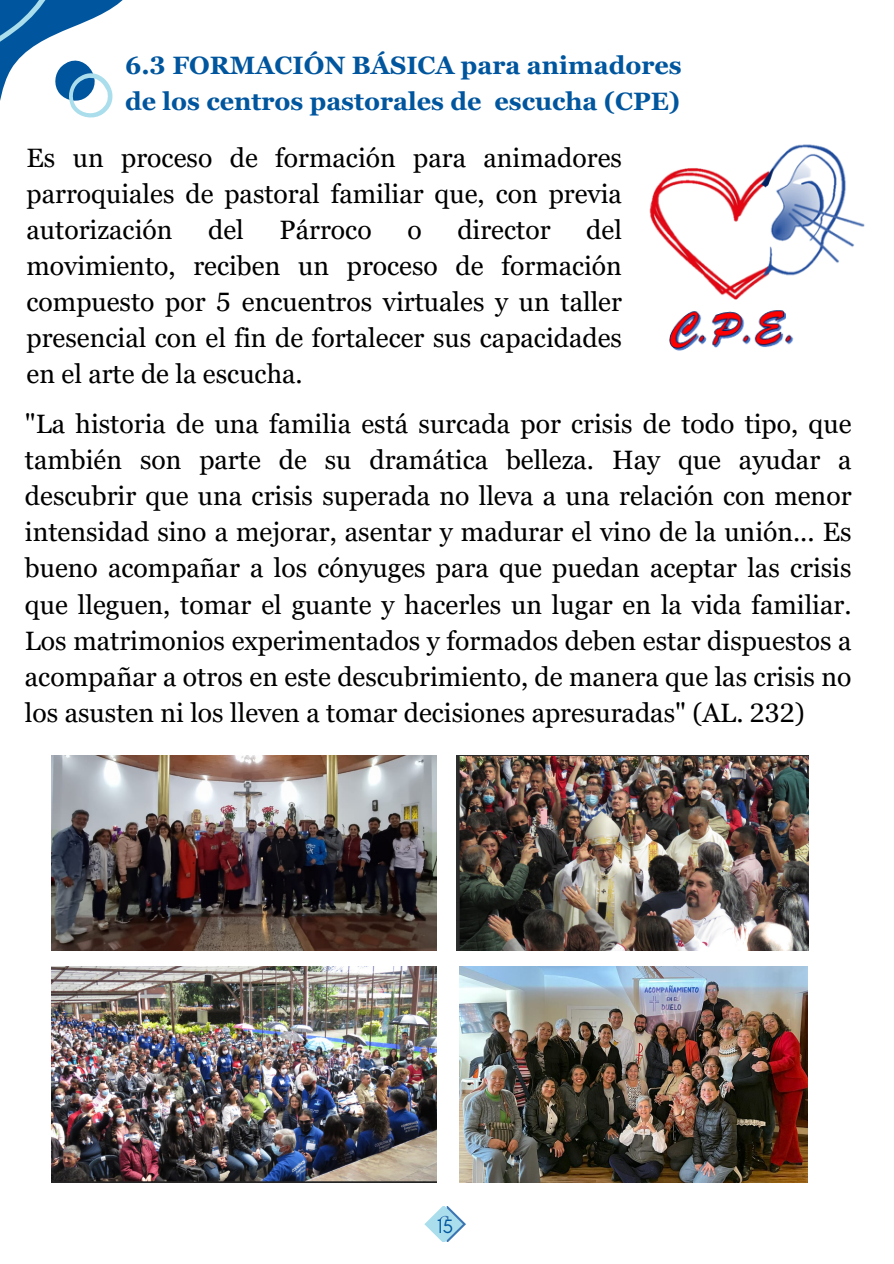
<style>
.page{position:relative;width:894px;height:1264px;background:#fff}
.page>*{position:absolute;margin:0;border:0;box-sizing:border-box;transform-origin:0 0}
.t1{font:26.55px/36px "Georgia Pro";color:#000;text-align:justify}
.t2{font:700 25.05px/36px "Georgia Pro";color:#00569e}
.t3{font:19.65px "Glacial Indifference";color:#00569e}
</style>
<div class="page">
<svg style="left:0;top:0;width:123px;height:118px"></svg>
<svg style="left:424px;top:1206px;width:42px;height:35px"></svg>
<div style="left:435px;top:1221px;width:17px;height:11px;background:#aadeed"></div>
<img style="left:649px;top:144px;width:216px;height:207px">
<img style="left:51px;top:755px;width:385px;height:195px">
<img style="left:459px;top:966px;width:348px;height:216px">
<img style="left:51px;top:966px;width:385px;height:216px">
<img style="left:456px;top:755px;width:352px;height:195px">
<p class="t2" style="left:125px;top:48px;width:558px">6.3 FORMACIÓN BÁSICA para animadores de los centros pastorales de escucha (CPE)</p>
<h1 class="t1" style="left:27px;top:140px;width:596px">Es un proceso de formación para animadores parroquiales de pastoral familiar que, con previa autorización</h1>
<h1 class="t1" style="left:27px;top:212px;width:596px;text-indent:559px">del movimiento, reciben un proceso de formación compuesto por 5 encuentros virtuales y un taller presencial con el fin de fortalecer sus capacidades en el arte de la escucha.</h1>
<h1 class="t1" style="left:208px;top:212px;width:37px">del</h1>
<h1 class="t1" style="left:279px;top:212px;width:94px">Párroco</h1>
<h1 class="t1" style="left:407px;top:212px;width:16px">o</h1>
<h1 class="t1" style="left:457px;top:212px;width:95px">director</h1>
<p class="t1" style="left:25px;top:406px;width:827px">"La historia de una familia está surcada por crisis de todo tipo, que también son parte de su dramática belleza. Hay que ayudar a descubrir que una crisis superada no lleva a una relación con menor intensidad sino a mejorar, asentar y madurar el vino de la unión... Es bueno acompañar a los cónyuges para que puedan aceptar las crisis que lleguen, tomar el guante y hacerles un lugar en la vida familiar.<br>Los matrimonios experimentados y formados deben estar dispuestos a acompañar a otros en este descubrimiento, de manera que las crisis no los asusten ni los lleven a tomar decisiones apresuradas" (AL. 232)</p>
<p class="t3" style="left:437px;top:1214px;width:18px">15</p>
</div>
